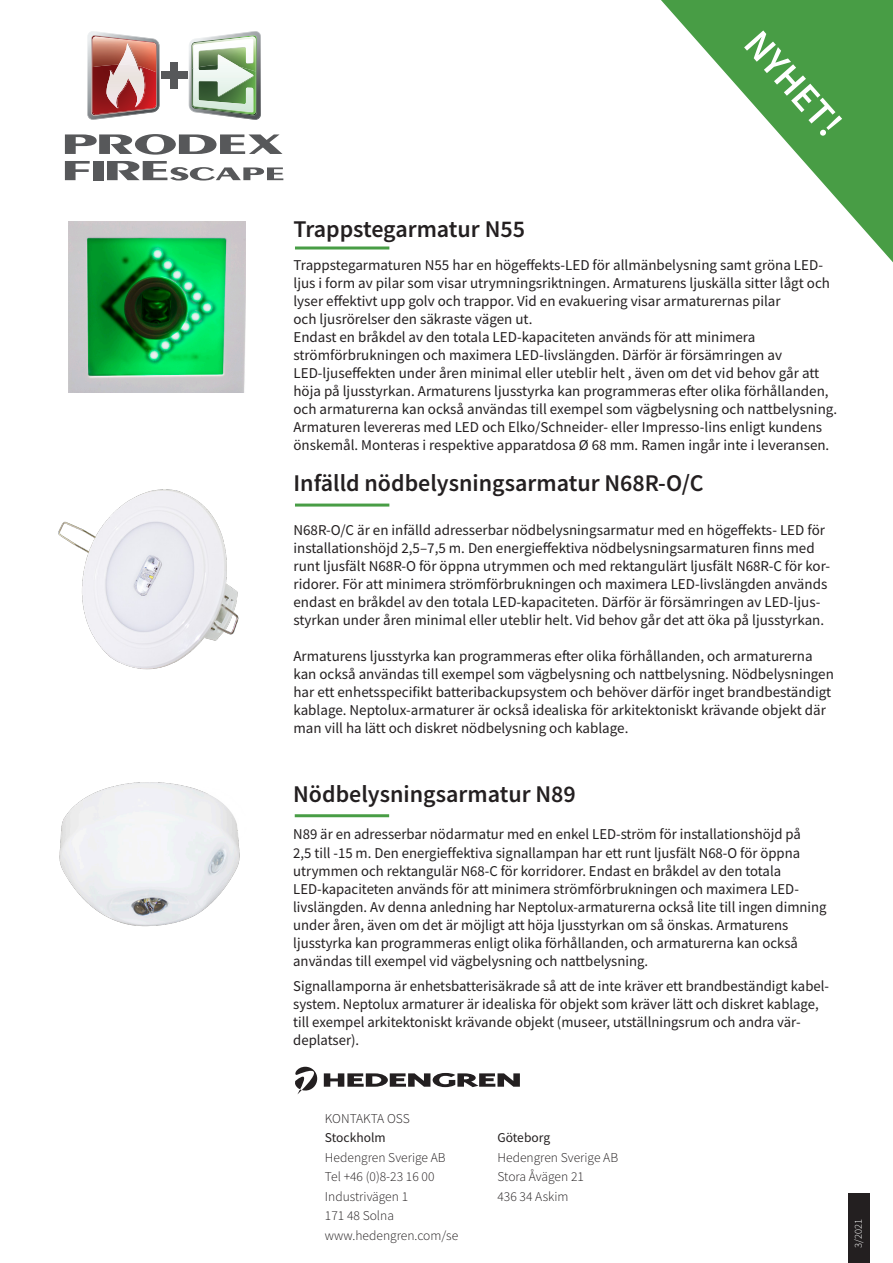
<style>
.page{position:relative;width:893px;height:1263px;background:#fff}
.page>*{position:absolute;margin:0;border:0;box-sizing:border-box;transform-origin:0 0}
.t1{font:600 39px "Source Sans Pro";color:#fff}
.t2{font:600 24px "Source Sans Pro";color:#231f20}
.Leipis{font:15px/18px "Source Sans Pro";color:#231f20}
.Leipis-2{font:300 13.5px/19.5px "Source Sans Pro";color:#231f20}
.t3{font:300 10.5px "Source Sans Pro";color:#fff}
.s1{font-weight:400}
</style>
<div class="page">
<img style="left:58px;top:489px;width:181px;height:181px">
<img style="left:68px;top:221px;width:178px;height:172px">
<svg style="left:661px;top:0;width:232px;height:262px"></svg>
<div style="left:848px;top:1194px;width:21px;height:69px;background:#231f20"></div>
<svg style="left:87px;top:31px;width:72px;height:88px;background:#ba8081"></svg>
<img style="left:93px;top:37px;width:63px;height:35px">
<img style="left:137px;top:43px;width:1px;height:23px">
<img style="left:119px;top:43px;width:18px;height:23px">
<svg style="left:189px;top:31px;width:72px;height:89px"></svg>
<img style="left:192px;top:37px;width:64px;height:34px">
<img style="left:198px;top:40px;width:55px;height:27px">
<div style="left:170px;top:62px;width:8px;height:27px;background:#57585a"></div>
<div style="left:161px;top:71px;width:26px;height:8px;background:#57585a"></div>
<svg style="left:65px;top:134px;width:218px;height:21px"></svg>
<svg style="left:65px;top:161px;width:25px;height:19px"></svg>
<div style="left:93px;top:161px;width:11px;height:19px;background:#57585a"></div>
<svg style="left:107px;top:161px;width:176px;height:20px"></svg>
<hr style="left:295px;top:246px;width:94px;height:3px;background:#489d45">
<hr style="left:295px;top:504px;width:94px;height:3px;background:#489d45">
<svg style="left:295px;top:1066px;width:225px;height:28px"></svg>
<hr style="left:295px;top:814px;width:94px;height:3px;background:#489d45">
<img style="left:59px;top:782px;width:181px;height:145px">
<p class="t1" style="left:770px;top:19px;width:127px;rotate:48deg">NYHET!</p>
<p class="t2" style="left:293px;top:213px;width:233px">Trappstegarmatur N55</p>
<p class="Leipis" style="left:293px;top:256px;width:538px">Trappstegarmaturen N55 har en högeffekts-LED för allmänbelysning samt gröna LED&shy;ljus i form av pilar som visar utrymningsriktningen. Armaturens ljuskälla sitter lågt och lyser effektivt upp golv och trappor. Vid en evakuering visar armaturernas pilar</p>
<p class="Leipis" style="left:293px;top:310px;width:463px">och ljusrörelser den säkraste vägen ut.<br>Endast en bråkdel av den totala LED-kapaciteten används för att minimera</p>
<p class="Leipis" style="left:293px;top:346px;width:545px">strömförbrukningen och maximera LED-livslängden. Därför är försämringen av LED-ljuseffekten under åren minimal eller uteblir helt , även om det vid behov går att höja på ljusstyrkan. Armaturens ljusstyrka kan programmeras efter olika förhållanden, och armaturerna kan också användas till exempel som vägbelysning och nattbelysning.</p>
<p class="Leipis" style="left:293px;top:418px;width:537px">Armaturen levereras med LED och Elko/Schneider- eller Impresso-lins enligt kundens önskemål. Monteras i respektive apparatdosa Ø 68 mm. Ramen ingår inte i leveransen.</p>
<p class="t2" style="left:293px;top:468px;width:412px">Infälld nödbelysningsarmatur N68R-O/C</p>
<p class="Leipis" style="left:293px;top:521px;width:538px">N68R-O/C är en infälld adresserbar nödbelysningsarmatur med en högeffekts- LED för installationshöjd 2,5–7,5 m. Den energieffektiva nödbelysningsarmaturen finns med runt ljusfält N68R-O för öppna utrymmen och med rektangulärt ljusfält N68R-C för kor&shy;ridorer. För att minimera strömförbrukningen och maximera LED-livslängden används endast en bråkdel av den totala LED-kapaciteten. Därför är försämringen av LED-ljus&shy;styrkan under åren minimal eller uteblir helt. Vid behov går det att öka på ljusstyrkan.</p>
<p class="Leipis" style="left:293px;top:647px;width:542px">Armaturens ljusstyrka kan programmeras efter olika förhållanden, och armaturerna kan också användas till exempel som vägbelysning och nattbelysning. Nödbelysningen har ett enhetsspecifikt batteribackupsystem och behöver därför inget brandbeständigt kablage. Neptolux-armaturer är också idealiska för arkitektoniskt krävande objekt där man vill ha lätt och diskret nödbelysning och kablage.</p>
<p class="t2" style="left:293px;top:778px;width:284px">Nödbelysningsarmatur N89</p>
<p class="Leipis" style="left:293px;top:825px;width:535px">N89 är en adresserbar nödarmatur med en enkel LED-ström för installationshöjd på<br>2,5 till -15 m. Den energieffektiva signallampan har ett runt ljusfält N68-O för öppna utrymmen och rektangulär N68-C för korridorer. Endast en bråkdel av den totala LED-kapaciteten används för att minimera strömförbrukningen och maximera LED&shy;livslängden. Av denna anledning har Neptolux-armaturerna också lite till ingen dimning under åren, även om det är möjligt att höja ljusstyrkan om så önskas. Armaturens ljusstyrka kan programmeras enligt olika förhållanden, och armaturerna kan också användas till exempel vid vägbelysning och nattbelysning.</p>
<p class="Leipis" style="left:293px;top:977px;width:537px">Signallamporna är enhetsbatterisäkrade så att de inte kräver ett brandbeständigt kabel&shy;system. Neptolux armaturer är idealiska för objekt som kräver lätt och diskret kablage, till exempel arkitektoniskt krävande objekt (museer, utställningsrum och andra vär&shy;deplatser).</p>
<p class="Leipis-2" style="left:325px;top:1108px;width:86px">KONTAKTA OSS</p>
<p class="Leipis-2" style="left:325px;top:1128px;width:122px"><span class="s1">Stockholm<br></span>Hedengren Sverige AB</p>
<p class="Leipis-2" style="left:325px;top:1167px;width:111px">Tel +46 (0)8-23 16 00</p>
<p class="Leipis-2" style="left:325px;top:1186px;width:85px">Industrivägen 1</p>
<p class="Leipis-2" style="left:325px;top:1206px;width:70px">171 48 Solna</p>
<p class="Leipis-2" style="left:325px;top:1225px;width:135px">www.hedengren.com/se</p>
<p class="Leipis-2" style="left:497px;top:1128px;width:122px"><span class="s1">Göteborg<br></span>Hedengren Sverige AB</p>
<p class="Leipis-2" style="left:497px;top:1167px;width:88px">Stora Åvägen 21</p>
<p class="Leipis-2" style="left:497px;top:1186px;width:72px">436 34 Askim</p>
<p class="t3" style="left:852px;top:1248px;width:30px;rotate:-90deg">3/2021</p>
</div>
